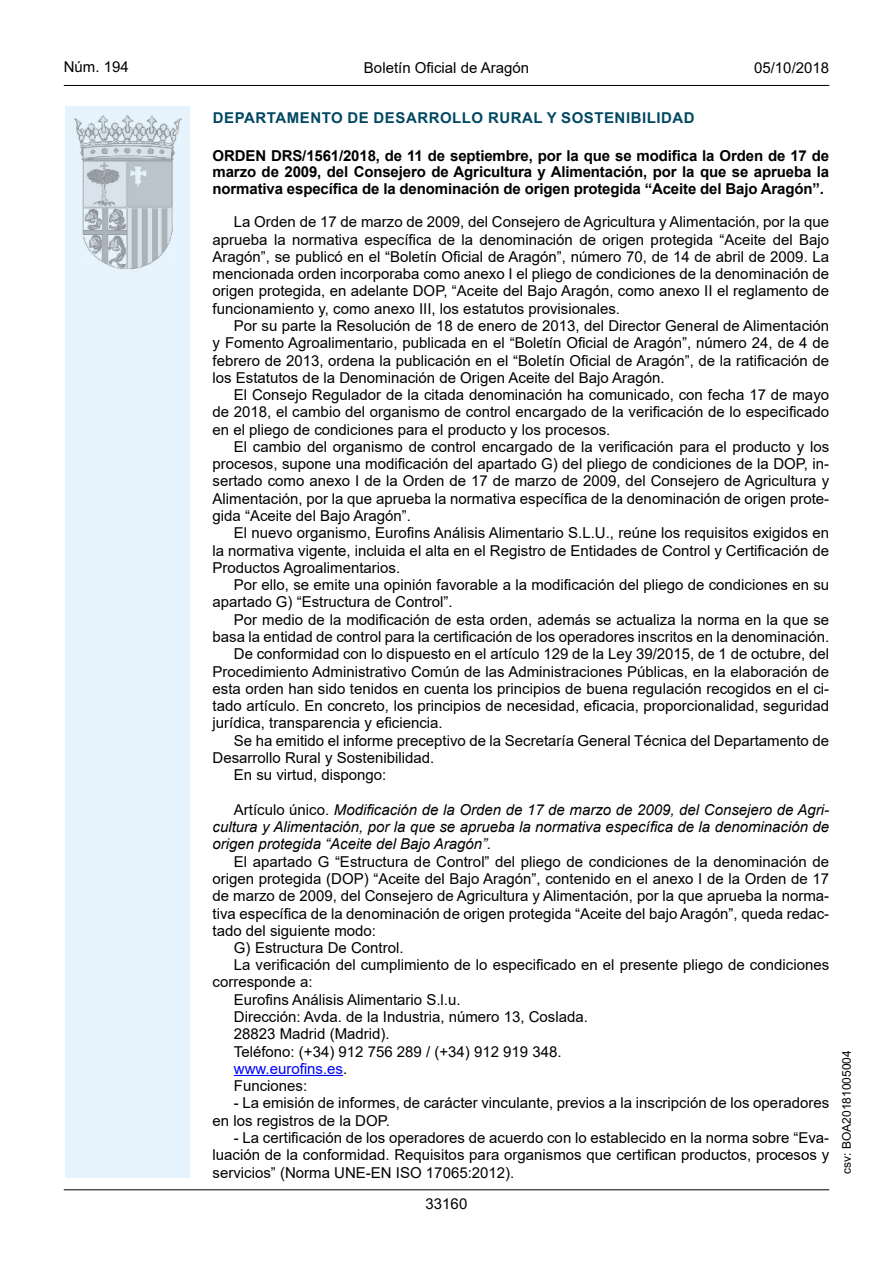
<style>
.page{position:relative;width:893px;height:1263px;background:#fff}
.page>*{position:absolute;margin:0;border:0;box-sizing:border-box;transform-origin:0 0}
.inicio_de_parrafo{font:15px/17.2px "Arial";color:#000;text-align:justify}
.Titulo_text{font:700 15px/16.5px "Arial";letter-spacing:-.01em;color:#000;text-align:justify}
.inicio_de_parrafo-2{font:italic 15px/17.2px "Arial";color:#000;text-align:justify}
.emisor_text{font:15px "Arial Bold MT2";letter-spacing:.035em;color:#004762}
.estilo_head-c{font:15px "Arial";color:#000}
.Sangrado_01{font:15px "Arial";color:#000}
.inicio_de_parrafo-3{font:15px "Arial";color:#0100fa}
.estilo_head-d{font:15px "Arial MT2";color:#000}
.estilo_head-i{font:15px "Arial MT2";color:#000}
.numero_pagina{font:15px "Arial MT2";color:#000}
.estilo_head-i-2{font:12px "Arial MT2";color:#000}
.s1{font-style:normal}
.s2{font-family:"Arial MT2";color:#000}
</style>
<div class="page">
<div style="left:65px;top:106px;width:125px;height:1072px;background:#e6f3fd"></div>
<img style="left:75px;top:115px;width:106px;height:153px">
<hr style="left:64px;top:85px;width:765px;height:1px;background:#000">
<hr style="left:64px;top:1189px;width:765px;height:1px;background:#000">
<hr style="left:234px;top:1075px;width:109px;height:1px;background:#0100fa">
<p class="estilo_head-i" style="left:64px;top:57px;width:67px">Núm. 194</p>
<p class="estilo_head-c" style="left:364px;top:57px;width:167px">Boletín Oficial de Aragón</p>
<p class="estilo_head-d" style="left:754px;top:57px;width:77px">05/10/2018</p>
<p class="emisor_text" style="left:213px;top:107px;width:483px">DEPARTAMENTO DE DESARROLLO RURAL Y SOSTENIBILIDAD</p>
<p class="Titulo_text" style="left:213px;top:147px;width:618px">ORDEN DRS/1561/2018, de 11 de septiembre, por la que se modifica la Orden de 17 de marzo de 2009, del Consejero de Agricultura y Alimentación, por la que se aprueba la normativa específica de la denominación de origen protegida “Aceite del Bajo Aragón”.</p>
<p class="inicio_de_parrafo" style="left:213px;top:213px;width:618px;text-indent:21px">La Orden de 17 de marzo de 2009, del Consejero de Agricultura y Alimentación, por la que aprueba la normativa específica de la denominación de origen protegida “Aceite del Bajo Aragón”, se publicó en el “Boletín Oficial de Aragón”, número 70, de 14 de abril de 2009. La mencionada orden incorporaba como anexo I el pliego de condiciones de la denominación de origen protegida, en adelante DOP, “Aceite del Bajo Aragón, como anexo II el reglamento de funcionamiento y, como anexo III, los estatutos provisionales.</p>
<p class="inicio_de_parrafo" style="left:213px;top:317px;width:618px;text-indent:21px">Por su parte la Resolución de 18 de enero de 2013, del Director General de Alimentación y Fomento Agroalimentario, publicada en el “Boletín Oficial de Aragón”, número 24, de 4 de febrero de 2013, ordena la publicación en el “Boletín Oficial de Aragón”, de la ratificación de los Estatutos de la Denominación de Origen Aceite del Bajo Aragón.</p>
<p class="inicio_de_parrafo" style="left:213px;top:386px;width:618px;text-indent:21px">El Consejo Regulador de la citada denominación ha comunicado, con fecha 17 de mayo de 2018, el cambio del organismo de control encargado de la verificación de lo especificado en el pliego de condiciones para el producto y los procesos.</p>
<p class="inicio_de_parrafo" style="left:213px;top:438px;width:618px;text-indent:21px">El cambio del organismo de control encargado de la verificación para el producto y los procesos, supone una modificación del apartado G) del pliego de condiciones de la DOP, in&shy;sertado como anexo I de la Orden de 17 de marzo de 2009, del Consejero de Agricultura y Alimentación, por la que aprueba la normativa específica de la denominación de origen prote&shy;gida “Aceite del Bajo Aragón”.</p>
<p class="inicio_de_parrafo" style="left:213px;top:524px;width:618px;text-indent:21px">El nuevo organismo, Eurofins Análisis Alimentario S.L.U., reúne los requisitos exigidos en la normativa vigente, incluida el alta en el Registro de Entidades de Control y Certificación de Productos Agroalimentarios.</p>
<p class="inicio_de_parrafo" style="left:213px;top:576px;width:618px;text-indent:21px">Por ello, se emite una opinión favorable a la modificación del pliego de condiciones en su apartado G) “Estructura de Control”.</p>
<p class="inicio_de_parrafo" style="left:213px;top:611px;width:618px;text-align:right">Por medio de la modificación de esta orden, además se actualiza la norma en la que se basa la entidad de control para la certificación de los operadores inscritos en la denominación.</p>
<p class="inicio_de_parrafo" style="left:213px;top:645px;width:618px;text-indent:21px">De conformidad con lo dispuesto en el artículo 129 de la Ley 39/2015, de 1 de octubre, del Procedimiento Administrativo Común de las Administraciones Públicas, en la elaboración de esta orden han sido tenidos en cuenta los principios de buena regulación recogidos en el ci&shy;tado artículo. En concreto, los principios de necesidad, eficacia, proporcionalidad, seguridad jurídica, transparencia y eficiencia.</p>
<p class="inicio_de_parrafo" style="left:213px;top:732px;width:618px;text-indent:21px">Se ha emitido el informe preceptivo de la Secretaría General Técnica del Departamento de<br>Desarrollo Rural y Sostenibilidad.</p>
<p class="inicio_de_parrafo" style="left:234px;top:766px;width:154px">En su virtud, dispongo:</p>
<p class="inicio_de_parrafo-2" style="left:213px;top:801px;width:618px;text-indent:21px"><span class="s1">Artículo único.</span> Modificación de la Orden de 17 de marzo de 2009, del Consejero de Agri&shy;cultura y Alimentación, por la que se aprueba la normativa específica de la denominación de origen protegida “Aceite del Bajo Aragón”.</p>
<p class="inicio_de_parrafo" style="left:213px;top:853px;width:618px;text-indent:21px">El apartado G “Estructura de Control” del pliego de condiciones de la denominación de origen protegida (DOP) “Aceite del Bajo Aragón”, contenido en el anexo I de la Orden de 17 de marzo de 2009, del Consejero de Agricultura y Alimentación, por la que aprueba la norma&shy;tiva específica de la denominación de origen protegida “Aceite del bajo Aragón”, queda redac&shy;tado del siguiente modo:</p>
<p class="Sangrado_01" style="left:234px;top:937px;width:171px">G) Estructura De Control.</p>
<p class="inicio_de_parrafo" style="left:213px;top:956px;width:618px;text-indent:21px">La verificación del cumplimiento de lo especificado en el presente pliego de condiciones corresponde a:</p>
<p class="inicio_de_parrafo" style="left:234px;top:991px;width:228px">Eurofins Análisis Alimentario S.l.u.</p>
<p class="inicio_de_parrafo" style="left:234px;top:1008px;width:356px">Dirección: Avda. de la Industria, número 13, Coslada.</p>
<p class="inicio_de_parrafo" style="left:234px;top:1025px;width:157px">28823 Madrid (Madrid).</p>
<p class="inicio_de_parrafo" style="left:234px;top:1042px;width:329px">Teléfono: (+34) 912 756 289 / (+34) 912 919 348.</p>
<p class="inicio_de_parrafo-3" style="left:234px;top:1058px;width:115px">www.eurofins.es<span class="s2">.</span></p>
<p class="inicio_de_parrafo" style="left:234px;top:1077px;width:75px">Funciones:</p>
<p class="inicio_de_parrafo" style="left:213px;top:1094px;width:618px;text-indent:21px">- La emisión de informes, de carácter vinculante, previos a la inscripción de los operadores en los registros de la DOP.</p>
<p class="inicio_de_parrafo" style="left:213px;top:1129px;width:618px;text-indent:21px">- La certificación de los operadores de acuerdo con lo establecido en la norma sobre “Eva&shy;luación de la conformidad. Requisitos para organismos que certifican productos, procesos y servicios” (Norma UNE-EN ISO 17065:2012).</p>
<p class="numero_pagina" style="left:426px;top:1193px;width:43px">33160</p>
<p class="estilo_head-i-2" style="left:838px;top:1174px;width:125px;rotate:-90deg">csv: BOA20181005004</p>
</div>
